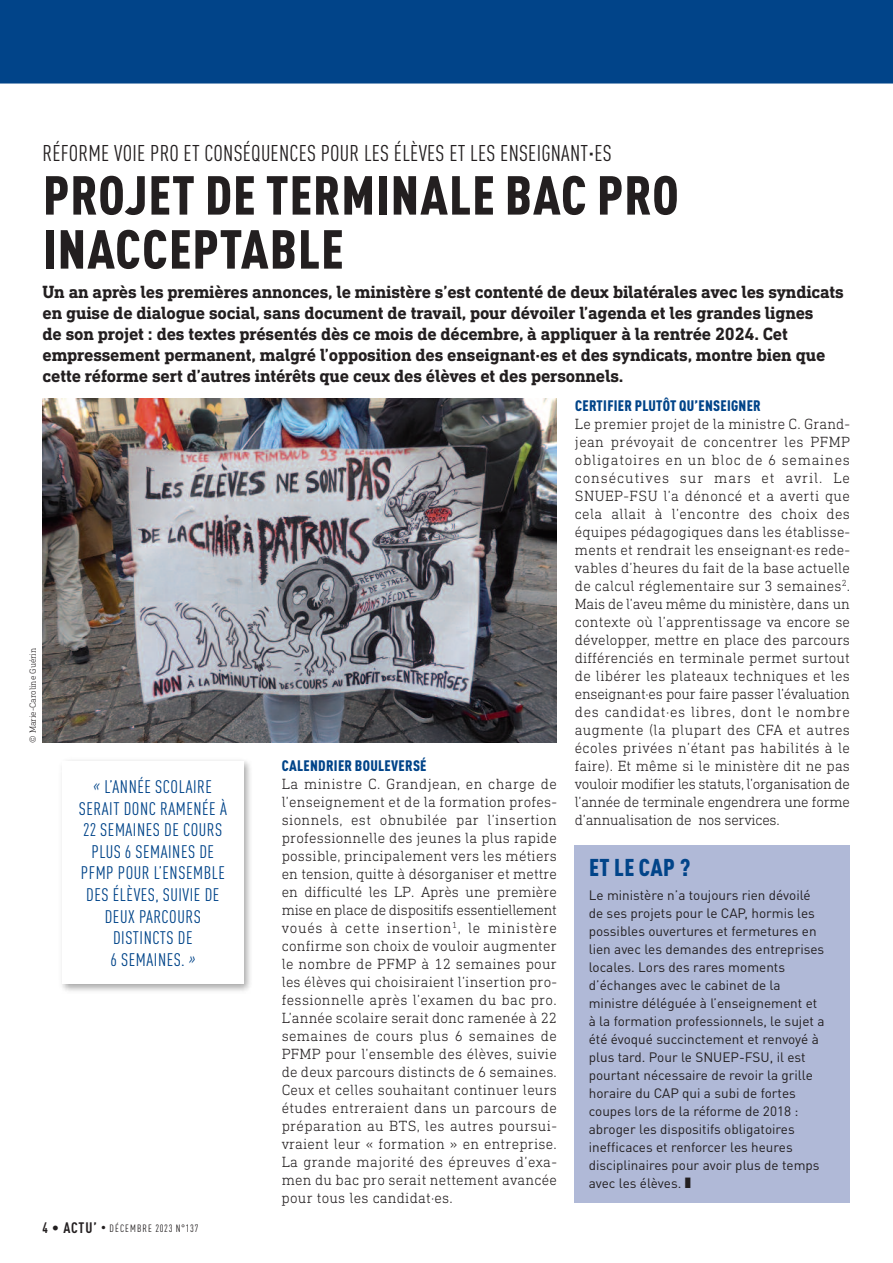
<style>
.page{position:relative;width:893px;height:1263px;background:#fff}
.page>*{position:absolute;margin:0;border:0;box-sizing:border-box;transform-origin:0 0}
.t1{font:900 condensed 54px/54px "DIN Pro";letter-spacing:.02em;color:#231f20}
.t2{font:900 condensed 24px "DIN Pro";letter-spacing:.02em;color:#014489}
.t3{font:condensed 22.5px "DIN Pro";letter-spacing:.01em;color:#231f20}
.t4{font:700 18px/21px "DIN Next Slab Pro";letter-spacing:-.01em;color:#231f20}
.t5{font:condensed 18px/21.6px "DIN Pro";letter-spacing:.03em;color:#014489;text-align:center}
.t6{font:300 15px/18px "DIN Next Slab Pro";letter-spacing:-.01em;color:#231f20;text-align:justify}
.t7{font:900 condensed 15px "DIN Pro";letter-spacing:.02em;color:#014489}
.t8{font:13.5px/18px "DIN Pro";color:#231f20}
.t9{font:condensed 10.5px "DIN Pro";letter-spacing:.1em;color:#231f20}
.t10{font:300 9px "DIN Next Slab Pro";letter-spacing:-.01em;color:#231f20}
.s1{font-style:italic}
.s2{font-weight:700;font-size:15px}
</style>
<div class="page">
<div style="left:575px;top:845px;width:275px;height:358px;background:#b0b9d7"></div>
<img style="left:43px;top:398px;width:514px;height:345px">
<div style="left:0;top:0;width:893px;height:84px;background:#014489"></div>
<img style="left:61px;top:760px;width:189px;height:231px">
<div style="left:62px;top:761px;width:181px;height:223px;background:#fff"></div>
<h3 class="t3" style="left:43px;top:145px;width:571px">RÉFORME VOIE PRO ET CONSÉQUENCES POUR LES ÉLÈVES ET LES ENSEIGNANT·ES</h3>
<h1 class="t1" style="left:43px;top:173px;width:637px">PROJET DE TERMINALE BAC PRO<br>INACCEPTABLE</h1>
<p class="t4" style="left:43px;top:281px;width:803px">Un an après les premières annonces, le ministère s’est contenté de deux bilatérales avec les syndicats en guise de dialogue social, sans document de travail, pour dévoiler l’agenda et les grandes lignes<br>de son projet : des textes présentés dès ce mois de décembre, à appliquer à la rentrée 2024. Cet empressement permanent, malgré l’opposition des enseignant·es et des syndicats, montre bien que cette réforme sert d’autres intérêts que ceux des élèves et des personnels.</p>
<p class="t10" style="left:28px;top:743px;width:96px;rotate:-90deg">© Marie-Caroline Guérin</p>
<p class="t5" style="left:79px;top:777px;width:149px"><span class="s1">«</span> L’ANNÉE SCOLAIRE<br>SERAIT DONC RAMENÉE À<br>22 SEMAINES DE COURS<br>PLUS 6 SEMAINES DE<br>PFMP POUR L’ENSEMBLE<br>DES ÉLÈVES, SUIVIE DE<br>DEUX PARCOURS<br>DISTINCTS DE<br>6 SEMAINES. <span class="s1">»</span></p>
<p class="t9" style="left:43px;top:1225px;width:157px"><span class="s2">4 • ACTU’</span> • DÉCEMBRE 2023 N°137</p>
<p class="t7" style="left:282px;top:760px;width:146px">CALENDRIER BOULEVERSÉ</p>
<p class="t6" style="left:282px;top:774px;width:277px">La ministre C. Grandjean, en charge de l’enseignement et de la formation profes&shy;sionnels, est obnubilée par l’insertion professionnelle des jeunes la plus rapide possible, principalement vers les métiers en tension, quitte à désorganiser et mettre en difficulté les LP. Après une première mise en place de dispositifs essentiellement voués à cette insertion<sup>1</sup>, le ministère confirme son choix de vouloir augmenter le nombre de PFMP à 12 semaines pour les élèves qui choisiraient l’insertion pro&shy;fessionnelle après l’examen du bac pro.<br>L’année scolaire serait donc ramenée à 22 semaines de cours plus 6 semaines de PFMP pour l’ensemble des élèves, suivie de deux parcours distincts de 6 semaines.<br>Ceux et celles souhaitant continuer leurs études entreraient dans un parcours de préparation au BTS, les autres poursui&shy;vraient leur « formation » en entreprise.<br>La grande majorité des épreuves d’exa&shy;men du bac pro serait nettement avancée pour tous les candidat·es.</p>
<p class="t7" style="left:575px;top:400px;width:187px">CERTIFIER PLUTÔT QU’ENSEIGNER</p>
<p class="t6" style="left:575px;top:414px;width:277px">Le premier projet de la ministre C. Grand&shy;jean prévoyait de concentrer les PFMP obligatoires en un bloc de 6 semaines consécutives sur mars et avril. Le SNUEP-FSU l’a dénoncé et a averti que cela allait à l’encontre des choix des équipes pédagogiques dans les établisse&shy;ments et rendrait les enseignant·es rede&shy;vables d’heures du fait de la base actuelle de calcul réglementaire sur 3 semaines<sup>2</sup>.<br>Mais de l’aveu même du ministère, dans un contexte où l’apprentissage va encore se développer, mettre en place des parcours différenciés en terminale permet surtout de libérer les plateaux techniques et les enseignant·es pour faire passer l’évaluation des candidat·es libres, dont le nombre augmente (la plupart des CFA et autres écoles privées n’étant pas habilités à le faire). Et même si le ministère dit ne pas vouloir modifier les statuts, l’organisation de l’année de terminale engendrera une forme d’annualisation de nos services.</p>
<h2 class="t2" style="left:589px;top:859px;width:103px">ET LE CAP ?</h2>
<p class="t8" style="left:589px;top:887px;width:237px">Le ministère n’a toujours rien dévoilé de ses projets pour le CAP, hormis les possibles ouvertures et fermetures en lien avec les demandes des entreprises locales. Lors des rares moments d’échanges avec le cabinet de la ministre déléguée à l’enseignement et à la formation professionnels, le sujet a été évoqué succinctement et renvoyé à plus tard. Pour le SNUEP-FSU, il est pourtant nécessaire de revoir la grille horaire du CAP qui a subi de fortes coupes lors de la réforme de 2018 : abroger les dispositifs obligatoires inefficaces et renforcer les heures disciplinaires pour avoir plus de temps avec les élèves. ❚</p>
</div>
